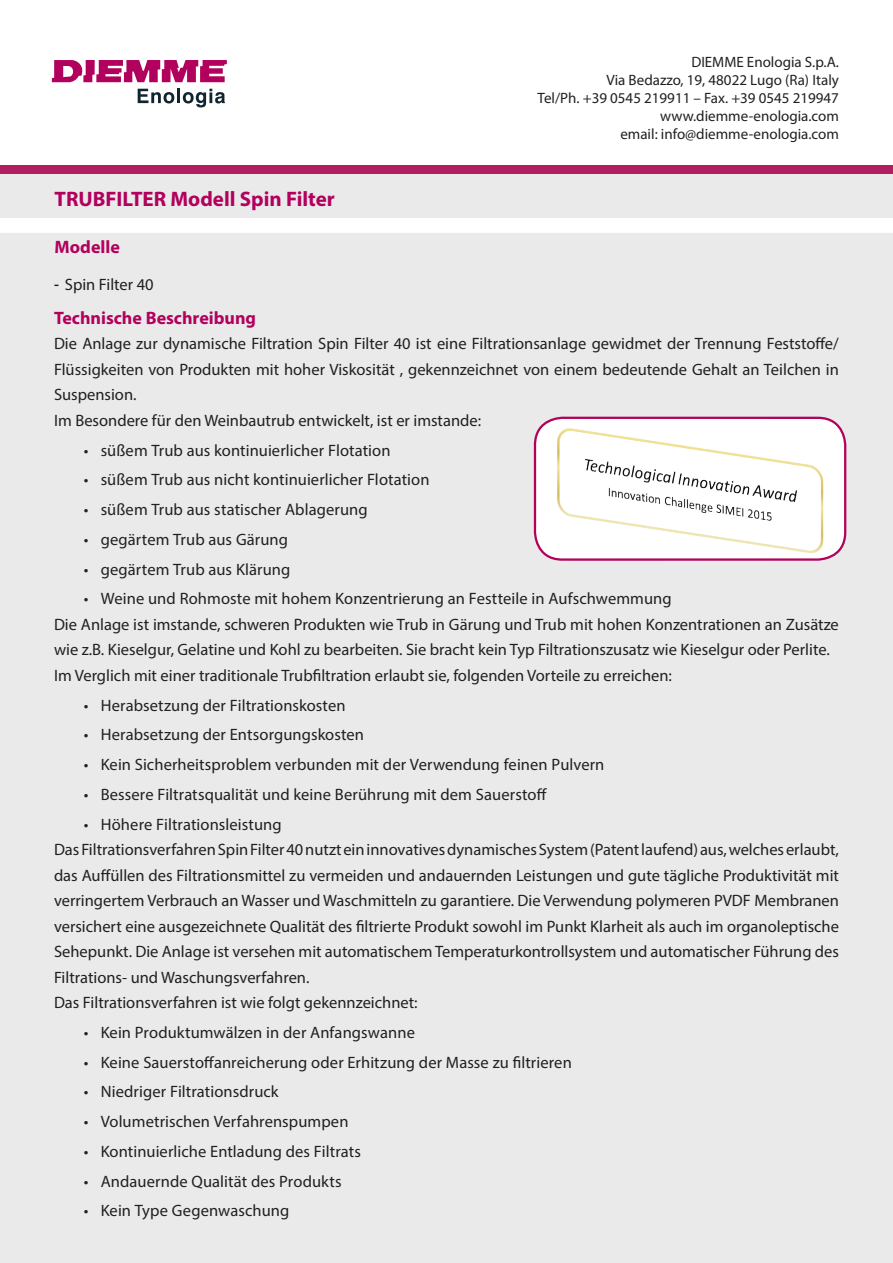
<style>
.page{position:relative;width:893px;height:1263px;background:#fff}
.page>*{position:absolute;margin:0;border:0;box-sizing:border-box;transform-origin:0 0}
.t1{font:700 21px "Myriad Pro";color:#b1015c}
.t2{font:700 18px "Myriad Pro";color:#b1015c}
.t3{font:16.5px/25.5px "Myriad Pro";color:#231f20}
.t4{font:15px/18px "Myriad Pro";color:#231f20;text-align:right}
.s1{font-family:"Arial Narrow";font-size:18px}
</style>
<div class="page">
<div style="left:0;top:170px;width:893px;height:1093px;background:#eaeaeb"></div>
<div style="left:0;top:166px;width:893px;height:8px;background:#b21f60"></div>
<div style="left:0;top:218px;width:893px;height:15px;background:#fff"></div>
<svg style="left:52px;top:60px;width:175px;height:22px"></svg>
<svg style="left:138px;top:89px;width:36px;height:14px"></svg>
<hr style="left:177px;top:89px;width:3px;height:14px;background:#112530">
<svg style="left:183px;top:89px;width:42px;height:18px"></svg>
<div style="left:535px;top:418px;width:310px;height:142px;background:#fff;border-radius:27px"></div>
<img style="left:557px;top:428px;width:267px;height:126px">
<div style="left:534px;top:417px;width:312px;height:144px;border:2px solid #b1015c;border-radius:27px"></div>
<p class="t1" style="left:55px;top:186px;width:282px">TRUBFILTER Modell Spin Filter</p>
<p class="t2" style="left:55px;top:236px;width:67px">Modelle</p>
<p class="t3" style="left:54px;top:271px;width:101px"><span class="s1">-</span> Spin Filter 40</p>
<p class="t4" style="left:538px;top:53px;width:303px">DIEMME Enologia S.p.A.<br>Via Bedazzo, 19, 48022 Lugo (Ra) Italy<br>Tel/Ph. +39 0545 219911 – Fax. +39 0545 219947 www.diemme-enologia.com<br>email: info@diemme-enologia.com</p>
<p class="t2" style="left:54px;top:306px;width:204px">Technische Beschreibung</p>
<p class="t3" style="left:54px;top:331px;width:786px">Die Anlage zur dynamische Filtration Spin Filter 40 ist eine Filtrationsanlage gewidmet der Trennung Feststoffe/ Flüssigkeiten von Produkten mit hoher Viskosität , gekennzeichnet von einem bedeutende Gehalt an Teilchen in Suspension.<br>Im Besondere für den Weinbautrub entwickelt, ist er imstande:</p>
<p class="t3" style="left:84px;top:437px;width:308px">• süßem Trub aus kontinuierlicher Flotation</p>
<p class="t3" style="left:84px;top:467px;width:347px">• süßem Trub aus nicht kontinuierlicher Flotation</p>
<p class="t3" style="left:84px;top:497px;width:286px">• süßem Trub aus statischer Ablagerung</p>
<p class="t3" style="left:84px;top:526px;width:206px">• gegärtem Trub aus Gärung</p>
<p class="t3" style="left:84px;top:556px;width:208px">• gegärtem Trub aus Klärung</p>
<p class="t3" style="left:54px;top:586px;width:786px;text-indent:30px">• Weine und Rohmoste mit hohem Konzentrierung an Festteile in Aufschwemmung<br>Die Anlage ist imstande, schweren Produkten wie Trub in Gärung und Trub mit hohen Konzentrationen an Zusätze wie z.B. Kieselgur, Gelatine und Kohl zu bearbeiten. Sie bracht kein Typ Filtrationszusatz wie Kieselgur oder Perlite.<br>Im Verglich mit einer traditionale Trubfiltration erlaubt sie, folgenden Vorteile zu erreichen:</p>
<p class="t3" style="left:84px;top:692px;width:263px">• Herabsetzung der Filtrationskosten</p>
<p class="t3" style="left:84px;top:722px;width:282px">• Herabsetzung der Entsorgungskosten</p>
<p class="t3" style="left:84px;top:752px;width:522px">• Kein Sicherheitsproblem verbunden mit der Verwendung feinen Pulvern</p>
<p class="t3" style="left:84px;top:781px;width:465px">• Bessere Filtratsqualität und keine Berührung mit dem Sauerstoff</p>
<p class="t3" style="left:54px;top:811px;width:786px;text-indent:30px">• Höhere Filtrationsleistung<br>Das Filtrationsverfahren Spin Filter 40 nutzt ein innovatives dynamisches System (Patent laufend) aus, welches erlaubt, das Auffüllen des Filtrationsmittel zu vermeiden und andauernden Leistungen und gute tägliche Produktivität mit verringertem Verbrauch an Wasser und Waschmitteln zu garantiere. Die Verwendung polymeren PVDF Membranen versichert eine ausgezeichnete Qualität des filtrierte Produkt sowohl im Punkt Klarheit als auch im organoleptische Sehepunkt. Die Anlage ist versehen mit automatischem Temperaturkontrollsystem und automatischer Führung des Filtrations- und Waschungsverfahren.<br>Das Filtrationsverfahren ist wie folgt gekennzeichnet:</p>
<p class="t3" style="left:84px;top:1019px;width:333px">• Kein Produktumwälzen in der Anfangswanne</p>
<p class="t3" style="left:84px;top:1049px;width:490px">• Keine Sauerstoffanreicherung oder Erhitzung der Masse zu filtrieren</p>
<p class="t3" style="left:84px;top:1079px;width:196px">• Niedriger Filtrationsdruck</p>
<p class="t3" style="left:84px;top:1108px;width:266px">• Volumetrischen Verfahrenspumpen</p>
<p class="t3" style="left:84px;top:1138px;width:279px">• Kontinuierliche Entladung des Filtrats</p>
<p class="t3" style="left:84px;top:1168px;width:259px">• Andauernde Qualität des Produkts</p>
<p class="t3" style="left:84px;top:1198px;width:207px">• Kein Type Gegenwaschung</p>
</div>
